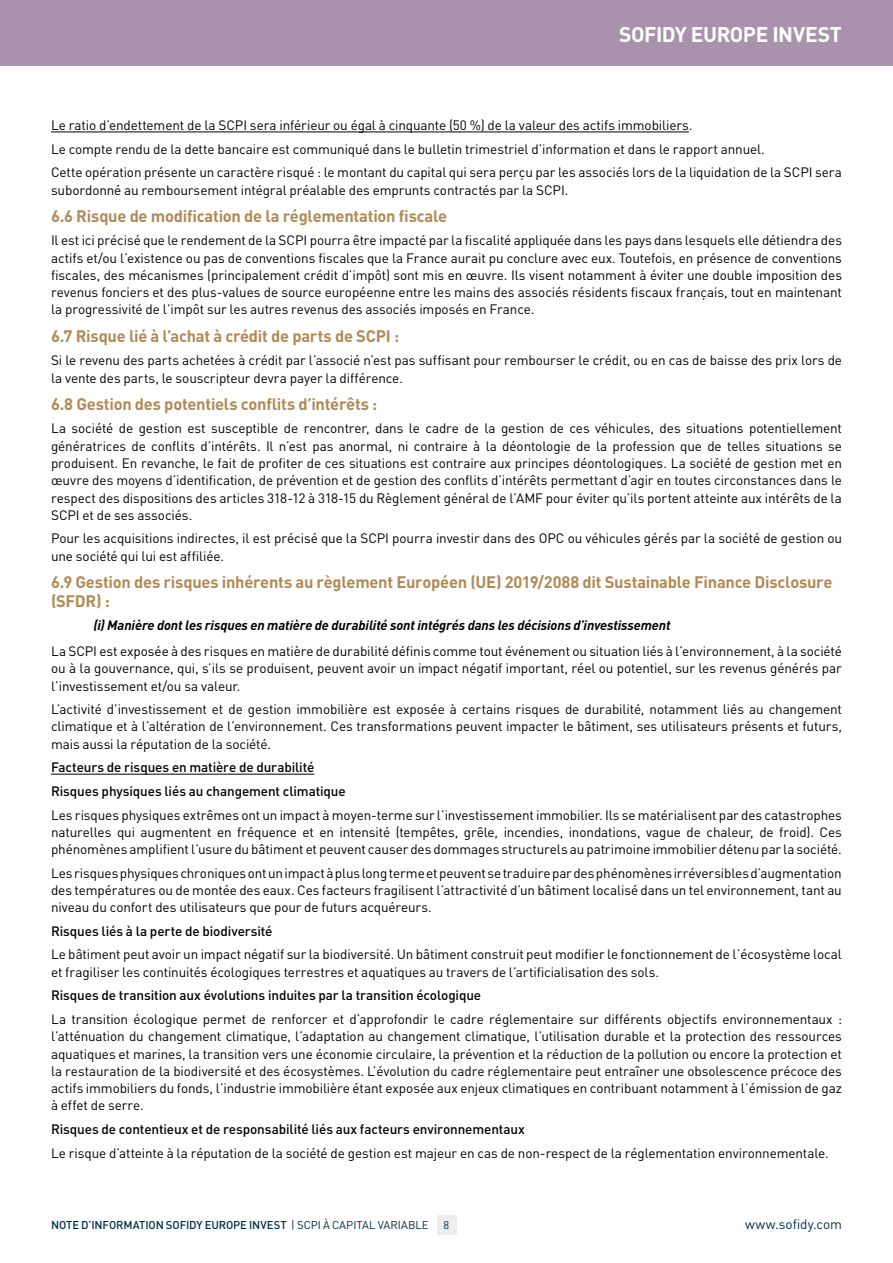
<style>
.page{position:relative;width:893px;height:1263px;background:#fff}
.page>*{position:absolute;margin:0;border:0;box-sizing:border-box;transform-origin:0 0}
.t1{font:700 21px "DIN";letter-spacing:-.025em;color:#fff}
.t2{font:700 16.5px/18.8px "DIN";letter-spacing:-.015em;color:#b08a54}
.t3{font:13.5px/17.2px "DIN";letter-spacing:-.01em;color:#000;text-align:justify}
.t4{font:500 13.5px/23.7px "DIN";letter-spacing:-.01em;color:#000}
.t5{font:italic 700 13.5px "DIN";letter-spacing:-.01em;color:#000}
.t6{font:13.5px "DIN";color:#002d4a}
.t7{font:500 11.25px "DIN";letter-spacing:-.01em;color:#002d4a}
.t8{font:11.25px "DIN";color:#002d4a}
.s1{font-weight:400}
</style>
<div class="page">
<div style="left:0;top:0;width:893px;height:66px;background:#a992ac"></div>
<hr style="left:51px;top:132px;width:638px;height:1px;background:#000">
<hr style="left:51px;top:774px;width:263px;height:1px;background:#000">
<div style="left:437px;top:1216px;width:19px;height:19px;background:#ededed"></div>
<h1 class="t1" style="left:619px;top:21px;width:224px">SOFIDY EUROPE INVEST</h1>
<p class="t3" style="left:51px;top:113px;width:792px;line-height:23.7px;text-align:left">Le ratio d’endettement de la SCPI sera inférieur ou égal à cinquante (50 %) de la valeur des actifs immobiliers.<br>Le compte rendu de la dette bancaire est communiqué dans le bulletin trimestriel d’information et dans le rapport annuel.<br>Cette opération présente un caractère risqué : le montant du capital qui sera perçu par les associés lors de la liquidation de la SCPI sera</p>
<p class="t3" style="left:51px;top:181px;width:519px">subordonné au remboursement intégral préalable des emprunts contractés par la SCPI.</p>
<p class="t2" style="left:51px;top:206px;width:398px">6.6 Risque de modification de la réglementation fiscale</p>
<p class="t3" style="left:51px;top:232px;width:792px">Il est ici précisé que le rendement de la SCPI pourra être impacté par la fiscalité appliquée dans les pays dans lesquels elle détiendra des actifs et/ou l’existence ou pas de conventions fiscales que la France aurait pu conclure avec eux. Toutefois, en présence de conventions fiscales, des mécanismes (principalement crédit d’impôt) sont mis en œuvre. Ils visent notamment à éviter une double imposition des revenus fonciers et des plus-values de source européenne entre les mains des associés résidents fiscaux français, tout en maintenant la progressivité de l’impôt sur les autres revenus des associés imposés en France.</p>
<p class="t2" style="left:51px;top:326px;width:350px">6.7 Risque lié à l’achat à crédit de parts de SCPI :</p>
<p class="t3" style="left:51px;top:352px;width:792px">Si le revenu des parts achetées à crédit par l’associé n’est pas suffisant pour rembourser le crédit, ou en cas de baisse des prix lors de la vente des parts, le souscripteur devra payer la différence.</p>
<p class="t2" style="left:51px;top:394px;width:328px">6.8 Gestion des potentiels conflits d’intérêts :</p>
<p class="t3" style="left:51px;top:420px;width:792px">La société de gestion est susceptible de rencontrer, dans le cadre de la gestion de ces véhicules, des situations potentiellement génératrices de conflits d’intérêts. Il n’est pas anormal, ni contraire à la déontologie de la profession que de telles situations se produisent. En revanche, le fait de profiter de ces situations est contraire aux principes déontologiques. La société de gestion met en œuvre des moyens d’identification, de prévention et de gestion des conflits d’intérêts permettant d’agir en toutes circonstances dans le respect des dispositions des articles 318-12 à 318-15 du Règlement général de l’AMF pour éviter qu’ils portent atteinte aux intérêts de la SCPI et de ses associés.</p>
<p class="t3" style="left:51px;top:530px;width:792px">Pour les acquisitions indirectes, il est précisé que la SCPI pourra investir dans des OPC ou véhicules gérés par la société de gestion ou une société qui lui est affiliée.</p>
<p class="t2" style="left:51px;top:572px;width:783px">6.9 Gestion des risques inhérents au règlement Européen (UE) 2019/2088 dit Sustainable Finance Disclosure (SFDR) :</p>
<p class="t5" style="left:94px;top:617px;width:579px">(i) Manière dont les risques en matière de durabilité sont intégrés dans les décisions d’investissement</p>
<p class="t3" style="left:51px;top:642px;width:792px">La SCPI est exposée à des risques en matière de durabilité définis comme tout événement ou situation liés à l’environnement, à la société ou à la gouvernance, qui, s’ils se produisent, peuvent avoir un impact négatif important, réel ou potentiel, sur les revenus générés par l’investissement et/ou sa valeur.</p>
<p class="t3" style="left:51px;top:700px;width:792px">L’activité d’investissement et de gestion immobilière est exposée à certains risques de durabilité, notamment liés au changement climatique et à l’altération de l’environnement. Ces transformations peuvent impacter le bâtiment, ses utilisateurs présents et futurs, mais aussi la réputation de la société.</p>
<p class="t4" style="left:51px;top:755px;width:296px">Facteurs de risques en matière de durabilité<br>Risques physiques liés au changement climatique</p>
<p class="t3" style="left:51px;top:806px;width:792px">Les risques physiques extrêmes ont un impact à moyen-terme sur l’investissement immobilier. Ils se matérialisent par des catastrophes naturelles qui augmentent en fréquence et en intensité (tempêtes, grêle, incendies, inondations, vague de chaleur, de froid). Ces phénomènes amplifient l’usure du bâtiment et peuvent causer des dommages structurels au patrimoine immobilier détenu par la société.</p>
<p class="t3" style="left:51px;top:864px;width:792px">Les risques physiques chroniques ont un impact à plus long terme et peuvent se traduire par des phénomènes irréversibles d’augmentation des températures ou de montée des eaux. Ces facteurs fragilisent l’attractivité d’un bâtiment localisé dans un tel environnement, tant au niveau du confort des utilisateurs que pour de futurs acquéreurs.</p>
<p class="t4" style="left:51px;top:919px;width:223px">Risques liés à la perte de biodiversité</p>
<p class="t3" style="left:51px;top:946px;width:792px">Le bâtiment peut avoir un impact négatif sur la biodiversité. Un bâtiment construit peut modifier le fonctionnement de l’écosystème local et fragiliser les continuités écologiques terrestres et aquatiques au travers de l’artificialisation des sols.</p>
<p class="t4" style="left:51px;top:983px;width:432px">Risques de transition aux évolutions induites par la transition écologique</p>
<p class="t3" style="left:51px;top:1010px;width:792px">La transition écologique permet de renforcer et d’approfondir le cadre réglementaire sur différents objectifs environnementaux : l’atténuation du changement climatique, l’adaptation au changement climatique, l’utilisation durable et la protection des ressources aquatiques et marines, la transition vers une économie circulaire, la prévention et la réduction de la pollution ou encore la protection et la restauration de la biodiversité et des écosystèmes. L’évolution du cadre réglementaire peut entraîner une obsolescence précoce des actifs immobiliers du fonds, l’industrie immobilière étant exposée aux enjeux climatiques en contribuant notamment à l’émission de gaz à effet de serre.</p>
<p class="t4" style="left:51px;top:1117px;width:475px">Risques de contentieux et de responsabilité liés aux facteurs environnementaux</p>
<p class="t3" style="left:51px;top:1144px;width:779px">Le risque d’atteinte à la réputation de la société de gestion est majeur en cas de non-respect de la réglementation environnementale.</p>
<p class="t7" style="left:51px;top:1218px;width:379px">NOTE D’INFORMATION SOFIDY EUROPE INVEST <span class="s1">| SCPI À CAPITAL VARIABLE</span></p>
<p class="t6" style="left:745px;top:1216px;width:98px">www.sofidy.com</p>
<p class="t8" style="left:444px;top:1218px;width:7px">8</p>
</div>
